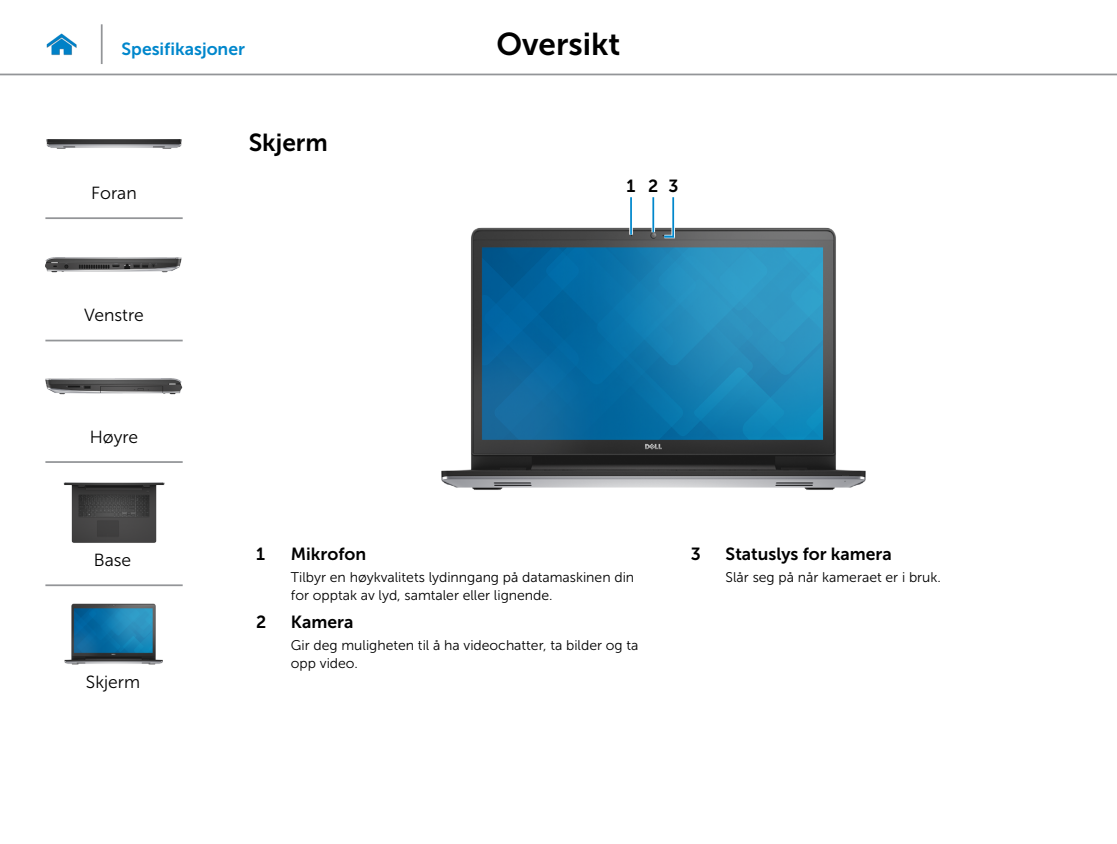
<style>
.page{position:relative;width:1117px;height:844px;background:#fff}
.page>*{position:absolute;margin:0;border:0;box-sizing:border-box;transform-origin:0 0}
.t1{font:31.5px "Museo Sans For Dell 700";color:#000}
.Head2{font:24.5px "Museo Sans For Dell 700";color:#000}
.Callout_Head{font:17.5px "Museo Sans For Dell 700";color:#000}
.t2{font:17.5px "Museo Sans For Dell 300";color:#000}
.t3{font:17.5px "Museo Sans For Dell 700";color:#0087cc}
.Callout-L{font:17.5px "Museo Sans For Dell 700";color:#000}
.Callout_description{font:14px/17.5px "Museo Sans For Dell 300";color:#000}
</style>
<div class="page">
<hr style="left:0;top:74px;width:1116px;height:1px;background:#939598">
<img style="left:46px;top:33px;width:31px;height:23px">
<img style="left:441px;top:225px;width:425px;height:265px">
<hr style="left:629px;top:197px;width:3px;height:38px;background:#fff">
<hr style="left:630px;top:197px;width:1px;height:38px;background:#0087cc">
<svg style="left:651px;top:197px;width:4px;height:35px"></svg>
<hr style="left:652px;top:197px;width:2px;height:35px;background:#0087cc">
<hr style="left:671px;top:197px;width:3px;height:40px;background:#fff">
<hr style="left:672px;top:197px;width:2px;height:40px;background:#0087cc">
<svg style="left:664px;top:235px;width:10px;height:3px"></svg>
<hr style="left:101px;top:24px;width:2px;height:40px;background:#939598">
<img style="left:46px;top:139px;width:136px;height:10px">
<img style="left:45px;top:257px;width:137px;height:16px">
<img style="left:45px;top:378px;width:137px;height:16px">
<img style="left:64px;top:482px;width:100px;height:61px">
<img style="left:65px;top:603px;width:98px;height:61px">
<hr style="left:45px;top:217px;width:138px;height:2px;background:#939598">
<hr style="left:45px;top:339px;width:138px;height:2px;background:#939598">
<hr style="left:45px;top:461px;width:138px;height:2px;background:#939598">
<hr style="left:45px;top:584px;width:138px;height:2px;background:#939598">
<p class="t3" style="left:122px;top:39px;width:125px">Spesifikasjoner</p>
<h1 class="t1" style="left:496px;top:26px;width:125px">Oversikt</h1>
<p class="t2" style="left:91px;top:183px;width:47px">Foran</p>
<p class="Head2" style="left:249px;top:128px;width:81px">Skjerm</p>
<p class="Callout-L" style="left:626px;top:176px;width:10px">1</p>
<p class="Callout-L" style="left:648px;top:176px;width:12px">2</p>
<p class="Callout-L" style="left:668px;top:176px;width:12px">3</p>
<p class="t2" style="left:84px;top:305px;width:61px">Venstre</p>
<p class="t2" style="left:90px;top:428px;width:50px">Høyre</p>
<p class="t2" style="left:94px;top:550px;width:39px">Base</p>
<p class="t2" style="left:86px;top:672px;width:56px">Skjerm</p>
<p class="Callout_Head" style="left:256px;top:544px;width:10px">1</p>
<p class="Callout_Head" style="left:291px;top:544px;width:77px">Mikrofon</p>
<p class="Callout_description" style="left:291px;top:568px;width:345px">Tilbyr en høykvalitets lydinngang på datamaskinen din for opptak av lyd, samtaler eller lignende.</p>
<p class="Callout_Head" style="left:256px;top:611px;width:12px">2</p>
<p class="Callout_Head" style="left:291px;top:611px;width:64px">Kamera</p>
<p class="Callout_description" style="left:291px;top:636px;width:349px">Gir deg muligheten til å ha videochatter, ta bilder og ta opp video.</p>
<p class="Callout_Head" style="left:690px;top:544px;width:12px">3</p>
<p class="Callout_Head" style="left:725px;top:544px;width:168px">Statuslys for kamera</p>
<p class="Callout_description" style="left:725px;top:568px;width:217px">Slår seg på når kameraet er i bruk.</p>
</div>
